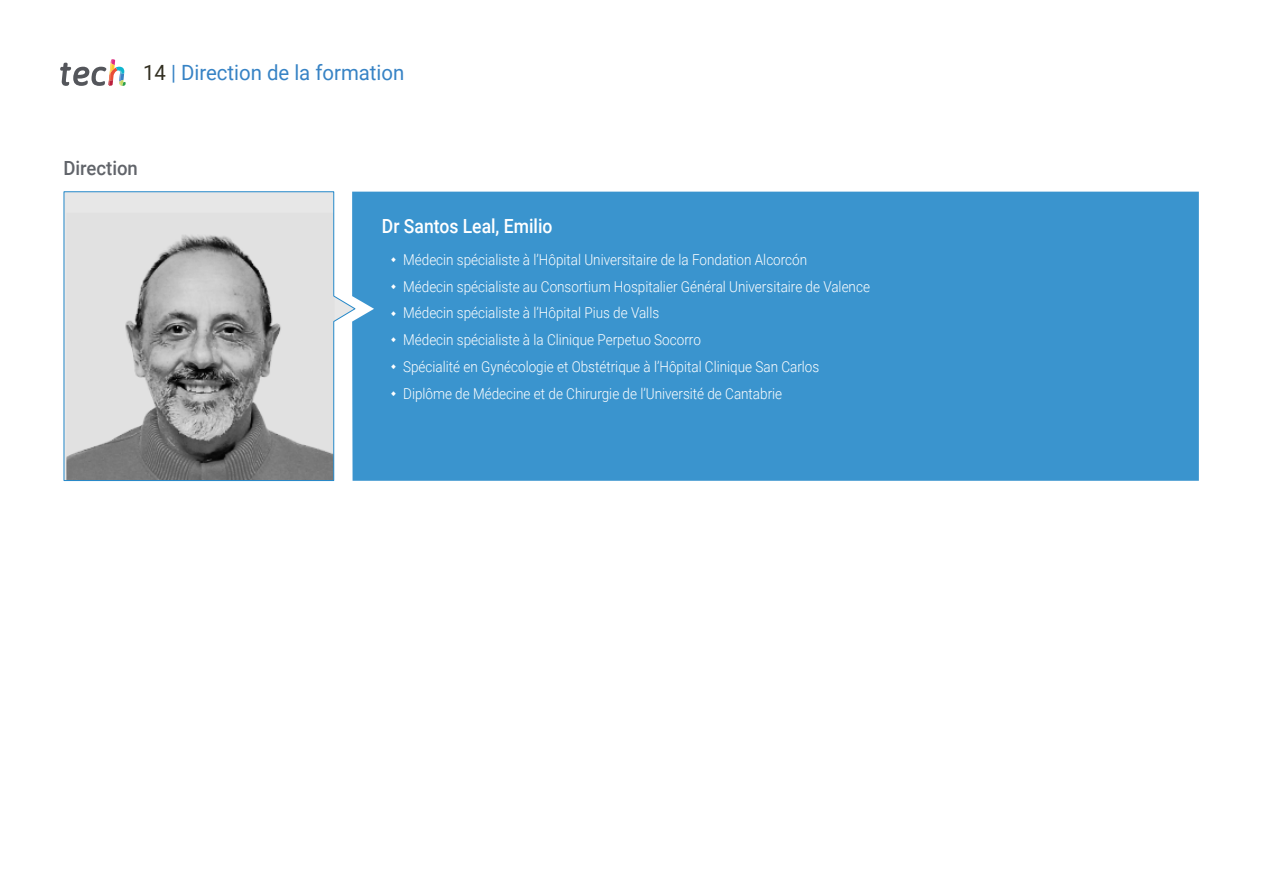
<style>
.page{position:relative;width:1263px;height:893px;background:#fff}
.page>*{position:absolute;margin:0;border:0;box-sizing:border-box;transform-origin:0 0}
.t1{font:21px "Roboto";color:#3783c5}
.t2{font:500 19.5px "Roboto";color:#fff;scale:.9 1}
.t3{font:500 19.5px "Roboto";color:#61646a;scale:.95 1}
.t4{font:300 15px/26.7px "Roboto";color:#fff;scale:.9 1}
.s1{color:#312e20}
</style>
<div class="page">
<svg style="left:60px;top:59px;width:66px;height:27px"></svg>
<div style="left:356px;top:192px;width:843px;height:289px;background:#3a94ce"></div>
<svg style="left:64px;top:191px;width:292px;height:290px;background:#babcbe"></svg>
<svg style="left:391px;top:257px;width:5px;height:5px"></svg>
<svg style="left:391px;top:284px;width:5px;height:5px"></svg>
<svg style="left:391px;top:311px;width:5px;height:5px"></svg>
<svg style="left:391px;top:337px;width:5px;height:5px"></svg>
<svg style="left:391px;top:364px;width:5px;height:5px"></svg>
<svg style="left:391px;top:391px;width:5px;height:5px"></svg>
<h1 class="t1" style="left:143px;top:58px;width:263px"><span class="s1">14</span> | Direction de la formation</h1>
<h2 class="t3" style="left:63px;top:154px;width:80px">Direction</h2>
<h2 class="t2" style="left:382px;top:212px;width:191px">Dr Santos Leal, Emilio</h2>
<p class="t4" style="left:403px;top:246px;width:520px">Médecin spécialiste à l’Hôpital Universitaire de la Fondation Alcorcón<br>Médecin spécialiste au Consortium Hospitalier Général Universitaire de Valence Médecin spécialiste à l’Hôpital Pius de Valls<br>Médecin spécialiste à la Clinique Perpetuo Socorro<br>Spécialité en Gynécologie et Obstétrique à l’Hôpital Clinique San Carlos Diplôme de Médecine et de Chirurgie de l’Université de Cantabrie</p>
</div>
